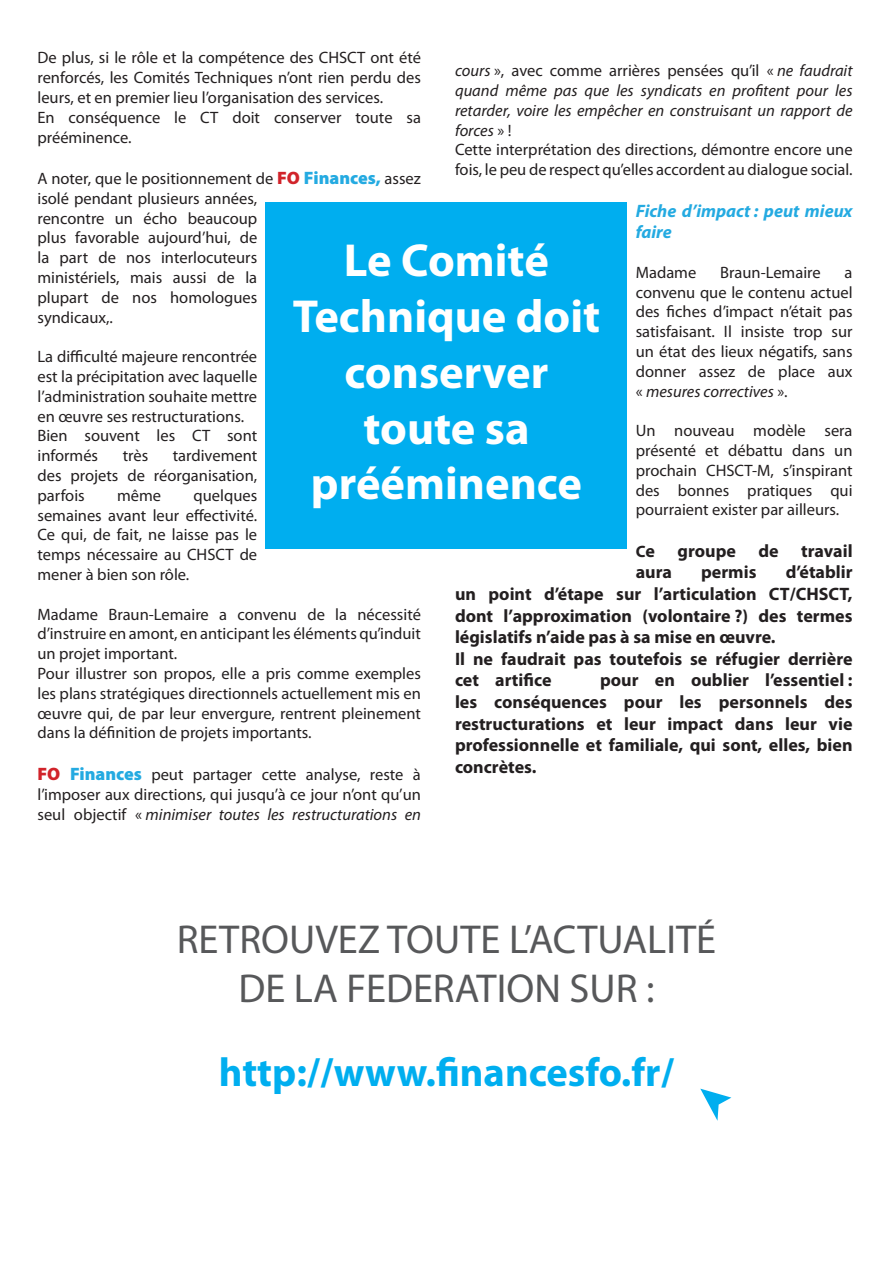
<style>
.page{position:relative;width:893px;height:1263px;background:#fff}
.page>*{position:absolute;margin:0;border:0;box-sizing:border-box;transform-origin:0 0}
.t1{font:700 46.5px/55.8px "Myriad Pro";color:#fff;text-align:center}
.t2{font:40.5px "Myriad Pro";color:#57585a}
.t3{font:700 40.5px "Myriad Pro";color:#00aeef}
.Sans_interligne{font:700 18px/21.6px "Myriad Pro";color:#231f20;text-align:justify}
.Sans_interligne-2{font:italic 700 18px/21.6px "Myriad Pro";color:#24aae1}
.Sans_interligne-3{font:16.5px/19.8px "Myriad Pro";color:#231f20;text-align:justify}
.Sans_interligne-4{font:italic 16.5px/19.8px "Myriad Pro";color:#231f20;text-align:justify}
.Sans_interligne-5{font:700 16.5px "Myriad Pro";color:#231f20}
.s1{font-weight:900;font-size:18px;color:#d1232a}
.s2{font-weight:900;font-size:18px;color:#24aae1}
.s3{font-style:normal}
.s4{font-style:italic}
.s5{font-size:18px}
</style>
<div class="page">
<svg style="left:700px;top:1089px;width:31px;height:32px"></svg>
<div style="left:266px;top:202px;width:361px;height:347px;background:#00aeef"></div>
<p class="Sans_interligne-3" style="left:37px;top:48px;width:385px">De plus, si le rôle et la compétence des CHSCT ont été renforcés, les Comités Techniques n’ont rien perdu des leurs, et en premier lieu l’organisation des services.</p>
<p class="Sans_interligne-3" style="left:37px;top:107px;width:385px">En conséquence le CT doit conserver toute sa prééminence.</p>
<p class="Sans_interligne-3" style="left:37px;top:168px;width:385px;text-align:left">A noter, que le positionnement de <span class="s1">FO</span> <span class="s2">Finances,</span> assez isolé pendant plusieurs années,<br>rencontre un écho beaucoup<br>plus favorable aujourd’hui, de<br>la part de nos interlocuteurs<br>ministériels, mais aussi de la<br>plupart de nos homologues<br>syndicaux,.</p>
<p class="Sans_interligne-3" style="left:37px;top:347px;width:221px">La difficulté majeure rencontrée est la précipitation avec laquelle l’administration souhaite mettre en œuvre ses restructurations.</p>
<p class="Sans_interligne-3" style="left:37px;top:426px;width:221px">Bien souvent les CT sont informés</p>
<p class="Sans_interligne-4" style="left:455px;top:60px;width:399px">cours <span class="s3">», avec comme arrières pensées qu’il «</span> ne faudrait quand même pas que les syndicats en profitent pour les retarder, voire les empêcher en construisant un rapport de forces <span class="s3">» !</span></p>
<p class="Sans_interligne-3" style="left:455px;top:140px;width:399px">Cette interprétation des directions, démontre encore une fois, le peu de respect qu’elles accordent au dialogue social.</p>
<p class="Sans_interligne-2" style="left:636px;top:199px;width:218px">Fiche d’impact : peut mieux faire</p>
<p class="Sans_interligne-3" style="left:636px;top:262px;width:62px">Madame</p>
<p class="Sans_interligne-3" style="left:720px;top:262px;width:102px">Braun-Lemaire</p>
<p class="t1" style="left:293px;top:231px;width:309px">Le Comité<br>Technique doit conserver toute sa prééminence</p>
<p class="Sans_interligne-3" style="left:636px;top:262px;width:218px;text-indent:209px">a convenu que le contenu actuel des fiches d’impact n’était pas satisfaisant. Il insiste trop sur un état des lieux négatifs, sans donner assez de place aux « <span class="s4">mesures correctives</span> ».</p>
<p class="Sans_interligne-3" style="left:636px;top:420px;width:218px">Un nouveau modèle sera présenté et débattu dans un prochain CHSCT-M, s’inspirant des bonnes pratiques qui pourraient exister par ailleurs.</p>
<p class="Sans_interligne-5" style="left:636px;top:540px;width:21px">C<span class="s5">e</span></p>
<p class="Sans_interligne" style="left:678px;top:539px;width:60px">groupe</p>
<p class="Sans_interligne" style="left:758px;top:539px;width:22px">de</p>
<p class="Sans_interligne" style="left:801px;top:539px;width:53px">travail</p>
<p class="Sans_interligne" style="left:636px;top:561px;width:38px">aura</p>
<p class="Sans_interligne" style="left:701px;top:561px;width:57px">permis</p>
<p class="Sans_interligne-3" style="left:37px;top:446px;width:221px;text-indent:135px">tardivement des projets de réorganisation, parfois</p>
<p class="Sans_interligne-3" style="left:123px;top:446px;width:27px">très</p>
<p class="Sans_interligne-3" style="left:37px;top:485px;width:221px;text-indent:156px">quelques semaines avant leur effectivité.<br>Ce qui, de fait, ne laisse pas le temps nécessaire au CHSCT de mener à bien son rôle.</p>
<p class="Sans_interligne-3" style="left:37px;top:604px;width:385px">Madame Braun-Lemaire a convenu de la nécessité d’instruire en amont, en anticipant les éléments qu’induit un projet important.</p>
<p class="Sans_interligne-3" style="left:37px;top:663px;width:385px">Pour illustrer son propos, elle a pris comme exemples les plans stratégiques directionnels actuellement mis en œuvre qui, de par leur envergure, rentrent pleinement dans la définition de projets importants.</p>
<p class="Sans_interligne-3" style="left:37px;top:764px;width:385px"><span class="s1">FO</span> <span class="s2">Finances</span> peut partager cette analyse, reste à l’imposer aux directions, qui jusqu’à ce jour n’ont qu’un seul objectif « <span class="s4">minimiser toutes les restructurations en</span></p>
<p class="Sans_interligne-3" style="left:117px;top:485px;width:46px">même</p>
<p class="Sans_interligne" style="left:455px;top:561px;width:399px;text-indent:331px">d’établir un point d’étape sur l’articulation CT/CHSCT, dont l’approximation (volontaire ?) des termes législatifs n’aide pas à sa mise en œuvre.</p>
<p class="Sans_interligne" style="left:455px;top:647px;width:399px">Il ne faudrait pas toutefois se réfugier derrière cet artifice</p>
<p class="Sans_interligne" style="left:455px;top:669px;width:399px;text-indent:145px">pour en oublier l’essentiel : les conséquences pour les personnels des restructurations et leur impact dans leur vie professionnelle et familiale, qui sont, elles, bien concrètes.</p>
<p class="t2" style="left:177px;top:914px;width:541px">RETROUVEZ TOUTE L’ACTUALITÉ</p>
<p class="t2" style="left:238px;top:963px;width:418px">DE LA FEDERATION SUR :</p>
<p class="t3" style="left:219px;top:1046px;width:457px">http://www.financesfo.fr/</p>
</div>
